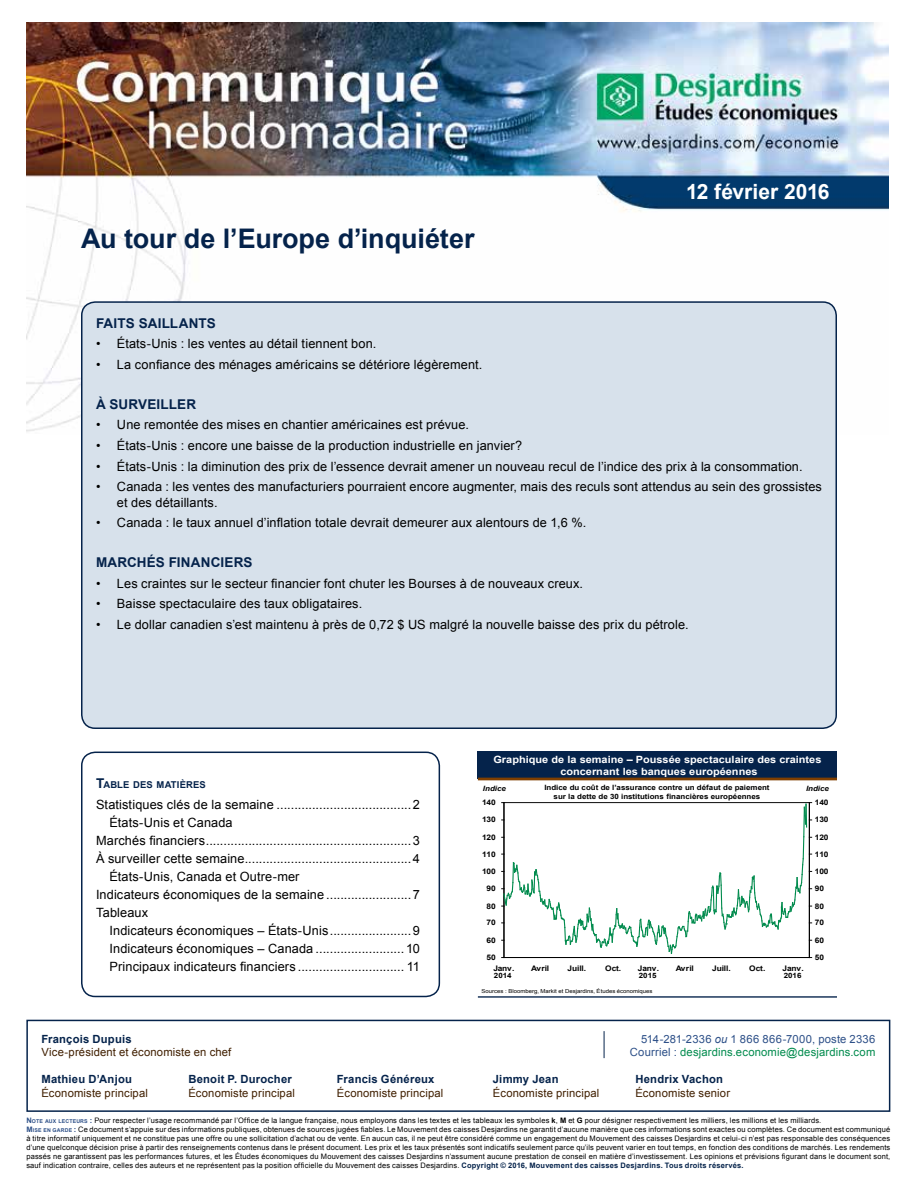
<style>
.page{position:relative;width:918px;height:1188px;background:#fff}
.page>*{position:absolute;margin:0;border:0;box-sizing:border-box;transform-origin:0 0}
.t1{font:700 27px "Arial";color:#05234b}
.t2{font:700 21px "Arial";color:#fff}
.t3{font:700 13.5px "Arial";letter-spacing:.01em;color:#05234b}
.t4{font:12.75px/15.3px "Arial";letter-spacing:.01em;color:#000}
.t5{font:11.25px "Arial";letter-spacing:.015em;color:#401f00}
.t6{font:700 11.25px "Arial";letter-spacing:.02em;color:#05234b}
.t7{font:11.25px "Arial";letter-spacing:.015em;color:#008b4d}
.t8{font:11.25px "Arial";letter-spacing:.015em;color:#2d5088}
.t9{font:700 10.05px/12px "Arial";color:#fff;text-align:center;scale:1.09 1}
.t10{font:700 9.45px "Arial";letter-spacing:.015em;color:#05234b}
.t11{font:700 7.65px "Arial";letter-spacing:-.025em;color:#000;scale:1.1 1}
.t12{font:7.5px/9px "Arial";letter-spacing:.02em;color:#000}
.t13{font:700 7.2px/8.7px "Arial";color:#000;text-align:center;scale:1.09 1}
.t14{font:italic 700 7.2px "Arial";color:#000;scale:1.09 1}
.t15{font:5.4px "Arial";letter-spacing:.005em;color:#000;scale:1.09 1}
.s1{font-size:13.5px}
.s2{font-style:italic}
.s3{color:#2d5088}
.s4{font-weight:700;color:#2d5088}
.s5{font-weight:700;font-size:5.25px;color:#2d5088}
.s6{font-weight:700}
.s7{font-weight:700;color:#05234b}
</style>
<div class="page">
<img style="left:26px;top:23px;width:862px;height:409px">
<svg style="left:26px;top:1019px;width:865px;height:93px"></svg>
<svg style="left:604px;top:1031px;width:1px;height:27px"></svg>
<div style="left:82px;top:302px;width:754px;height:426px;background:#d7e1eb;border-radius:14px"></div>
<div style="left:81px;top:301px;width:756px;height:428px;border:2px solid #05234b;border-radius:14px"></div>
<div style="left:81px;top:752px;width:359px;height:245px;border:2px solid #05234b;border-radius:14px"></div>
<div style="left:478px;top:752px;width:359px;height:27px;background:#05234b"></div>
<hr style="left:478px;top:778px;width:359px;height:2px;background:#803f00">
<hr style="left:478px;top:996px;width:359px;height:1px;background:#05234b">
<svg style="left:502px;top:802px;width:310px;height:156px"></svg>
<h1 class="t1" style="left:81px;top:221px;width:395px">Au tour de l’Europe d’inquiéter</h1>
<h2 class="t2" style="left:686px;top:178px;width:145px">12 février 2016</h2>
<h3 class="t3" style="left:96px;top:314px;width:121px">Faits saillants</h3>
<h3 class="t4" style="left:96px;top:336px;width:282px">• États-Unis : les ventes au détail tiennent bon.</h3>
<h3 class="t4" style="left:96px;top:357px;width:388px">• La confiance des ménages américains se détériore légèrement.</h3>
<h3 class="t3" style="left:96px;top:395px;width:102px">À surveiller</h3>
<h3 class="t4" style="left:96px;top:417px;width:375px">• Une remontée des mises en chantier américaines est prévue.</h3>
<h3 class="t4" style="left:96px;top:438px;width:428px">• États-Unis : encore une baisse de la production industrielle en janvier?</h3>
<h3 class="t4" style="left:96px;top:459px;width:708px">• États-Unis : la diminution des prix de l’essence devrait amener un nouveau recul de l’indice des prix à la consommation.</h3>
<h3 class="t4" style="left:117px;top:479px;width:706px;text-indent:-21px">• Canada : les ventes des manufacturiers pourraient encore augmenter, mais des reculs sont attendus au sein des grossistes et des détaillants.</h3>
<h3 class="t4" style="left:96px;top:515px;width:492px">• Canada : le taux annuel d’inflation totale devrait demeurer aux alentours de 1,6 %.</h3>
<h3 class="t3" style="left:96px;top:553px;width:158px">Marchés financiers</h3>
<h3 class="t4" style="left:96px;top:576px;width:489px">• Les craintes sur le secteur financier font chuter les Bourses à de nouveaux creux.</h3>
<h3 class="t4" style="left:96px;top:596px;width:268px">• Baisse spectaculaire des taux obligataires.</h3>
<h3 class="t4" style="left:96px;top:617px;width:594px">• Le dollar canadien s’est maintenu à près de 0,72 $ US malgré la nouvelle baisse des prix du pétrole.</h3>
<p class="t10" style="left:96px;top:778px;width:111px"><span class="s1">T</span>ABLE DES MATIÈRES</p>
<h3 class="t4" style="left:96px;top:797px;width:326px">Statistiques clés de la semaine ......................................2</h3>
<h3 class="t4" style="left:110px;top:815px;width:125px">États-Unis et Canada</h3>
<h3 class="t4" style="left:96px;top:833px;width:326px">Marchés financiers..........................................................3</h3>
<h3 class="t4" style="left:96px;top:851px;width:326px">À surveiller cette semaine...............................................4</h3>
<h3 class="t4" style="left:110px;top:869px;width:192px">États-Unis, Canada et Outre-mer</h3>
<h3 class="t4" style="left:96px;top:887px;width:326px">Indicateurs économiques de la semaine ........................7</h3>
<h3 class="t4" style="left:96px;top:905px;width:54px">Tableaux</h3>
<h3 class="t4" style="left:110px;top:923px;width:312px">Indicateurs économiques – États-Unis.......................9</h3>
<h3 class="t4" style="left:110px;top:941px;width:312px">Indicateurs économiques – Canada ......................... 10</h3>
<h3 class="t4" style="left:110px;top:959px;width:312px">Principaux indicateurs financiers .............................. 11</h3>
<h3 class="t9" style="left:493px;top:754px;width:302px">Graphique de la semaine – Poussée spectaculaire des craintes concernant les banques européennes</h3>
<p class="t13" style="left:544px;top:784px;width:208px">Indice du coût de l’assurance contre un défaut de paiement sur la dette de 30 institutions financières européennes</p>
<p class="t14" style="left:483px;top:784px;width:23px">Indice</p>
<p class="t14" style="left:806px;top:784px;width:23px">Indice</p>
<p class="t11" style="left:815px;top:797px;width:14px">140</p>
<p class="t11" style="left:482px;top:797px;width:14px">140</p>
<p class="t11" style="left:482px;top:815px;width:14px">130</p>
<p class="t11" style="left:815px;top:815px;width:14px">130</p>
<p class="t11" style="left:482px;top:832px;width:14px">120</p>
<p class="t11" style="left:815px;top:832px;width:14px">120</p>
<p class="t11" style="left:482px;top:849px;width:14px">110</p>
<p class="t11" style="left:815px;top:849px;width:14px">110</p>
<p class="t11" style="left:482px;top:866px;width:14px">100</p>
<p class="t11" style="left:815px;top:866px;width:14px">100</p>
<p class="t11" style="left:487px;top:884px;width:10px">90</p>
<p class="t11" style="left:815px;top:884px;width:10px">90</p>
<p class="t11" style="left:487px;top:901px;width:10px">80</p>
<p class="t11" style="left:815px;top:901px;width:10px">80</p>
<p class="t11" style="left:487px;top:918px;width:10px">70</p>
<p class="t11" style="left:815px;top:918px;width:10px">70</p>
<p class="t11" style="left:487px;top:935px;width:10px">60</p>
<p class="t11" style="left:815px;top:935px;width:10px">60</p>
<p class="t11" style="left:487px;top:952px;width:10px">50</p>
<p class="t11" style="left:815px;top:952px;width:10px">50</p>
<p class="t11" style="left:493px;top:963px;width:21px">Janv.</p>
<p class="t11" style="left:531px;top:963px;width:18px">Avril</p>
<p class="t11" style="left:568px;top:963px;width:18px">Juill.</p>
<p class="t11" style="left:605px;top:963px;width:16px">Oct.</p>
<p class="t11" style="left:638px;top:963px;width:21px">Janv.</p>
<p class="t11" style="left:676px;top:963px;width:18px">Avril</p>
<p class="t11" style="left:712px;top:963px;width:18px">Juill.</p>
<p class="t11" style="left:749px;top:963px;width:16px">Oct.</p>
<p class="t11" style="left:783px;top:963px;width:21px">Janv.</p>
<p class="t13" style="left:494px;top:971px;width:18px">2014</p>
<p class="t13" style="left:639px;top:971px;width:18px">2015</p>
<p class="t13" style="left:784px;top:971px;width:18px">2016</p>
<p class="t15" style="left:481px;top:988px;width:158px">Sources : Bloomberg, Markit et Desjardins, Études économiques</p>
<h3 class="t6" style="left:41px;top:1031px;width:92px">François Dupuis</h3>
<h3 class="t8" style="left:641px;top:1032px;width:236px">514-281-2336 <span class="s2">ou</span> 1 866 866-7000, poste 2336</h3>
<h3 class="t5" style="left:41px;top:1045px;width:192px">Vice-président et économiste en chef</h3>
<h3 class="t7" style="left:630px;top:1045px;width:247px"><span class="s3">Courriel :</span> desjardins.economie@desjardins.com</h3>
<h3 class="t6" style="left:41px;top:1072px;width:92px">Mathieu D’Anjou</h3>
<h3 class="t6" style="left:188px;top:1072px;width:105px">Benoit P. Durocher</h3>
<h3 class="t6" style="left:337px;top:1072px;width:99px">Francis Généreux</h3>
<h3 class="t6" style="left:493px;top:1072px;width:67px">Jimmy Jean</h3>
<h3 class="t6" style="left:635px;top:1072px;width:89px">Hendrix Vachon</h3>
<h3 class="t5" style="left:41px;top:1086px;width:108px">Économiste principal</h3>
<h3 class="t5" style="left:188px;top:1086px;width:108px">Économiste principal</h3>
<h3 class="t5" style="left:337px;top:1086px;width:108px">Économiste principal</h3>
<h3 class="t5" style="left:493px;top:1086px;width:108px">Économiste principal</h3>
<h3 class="t5" style="left:635px;top:1086px;width:96px">Économiste senior</h3>
<p class="t12" style="left:26px;top:1116px;width:866px"><span class="s4">N</span><span class="s5">OTE AUX LECTEURS</span> <span class="s4">:</span> Pour respecter l’usage recommandé par l’Office de la langue française, nous employons dans les textes et les tableaux les symboles <span class="s6">k</span>, <span class="s6">M</span> et <span class="s6">G</span> pour désigner respectivement les milliers, les millions et les milliards.<br><span class="s4">M</span><span class="s5">ISE EN GARDE</span> <span class="s4">:</span> Ce document s’appuie sur des informations publiques, obtenues de sources jugées fiables. Le Mouvement des caisses Desjardins ne garantit d’aucune manière que ces informations sont exactes ou complètes. Ce document est communiqué à titre informatif uniquement et ne constitue pas une offre ou une sollicitation d’achat ou de vente. En aucun cas, il ne peut être considéré comme un engagement du Mouvement des caisses Desjardins et celui-ci n’est pas responsable des conséquences d’une quelconque décision prise à partir des renseignements contenus dans le présent document. Les prix et les taux présentés sont indicatifs seulement parce qu’ils peuvent varier en tout temps, en fonction des conditions de marchés. Les rendements passés ne garantissent pas les performances futures, et les Études économiques du Mouvement des caisses Desjardins n’assument aucune prestation de conseil en matière d’investissement. Les opinions et prévisions figurant dans le document sont, sauf indication contraire, celles des auteurs et ne représentent pas la position officielle du Mouvement des caisses Desjardins. <span class="s7">Copyright © 2016, Mouvement des caisses Desjardins. Tous droits réservés.</span></p>
</div>
